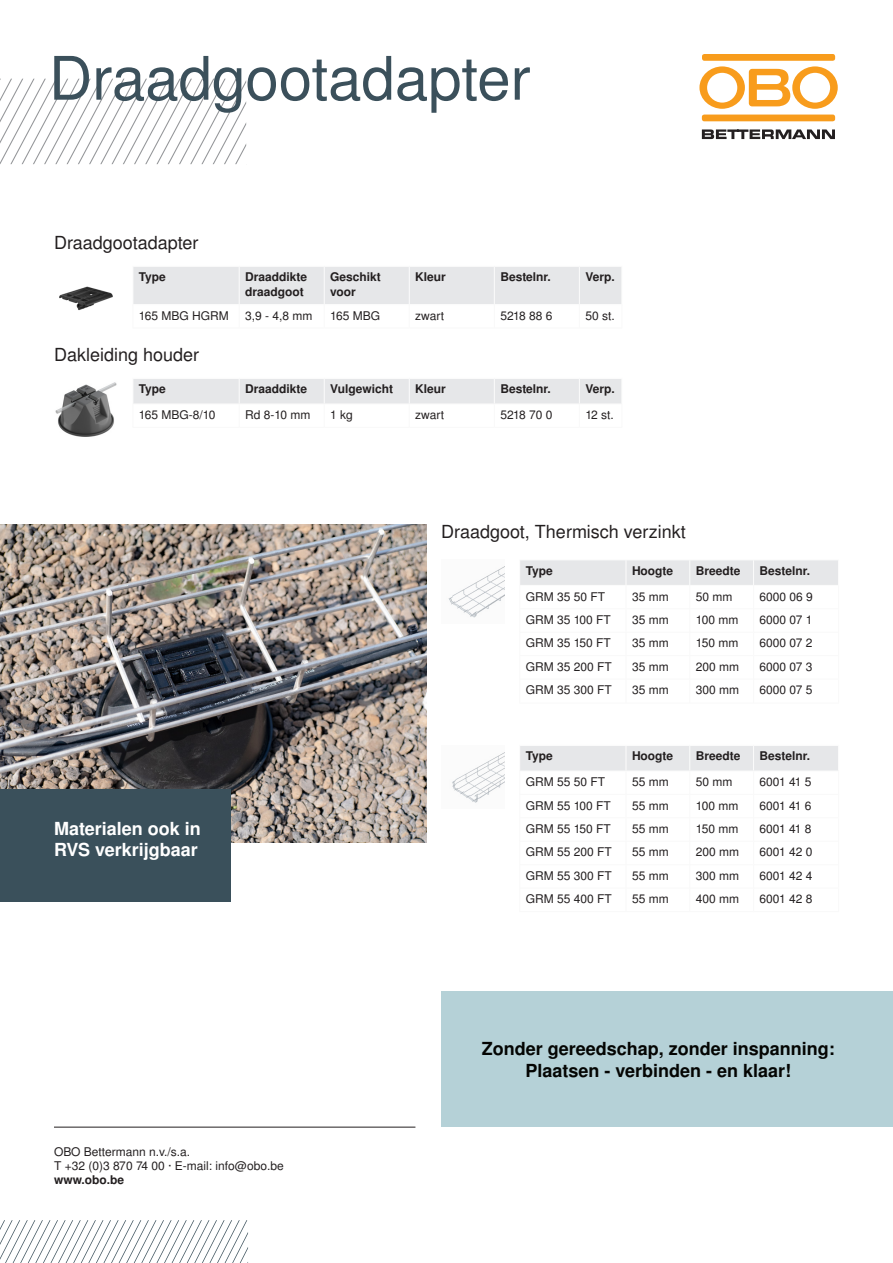
<style>
.page{position:relative;width:893px;height:1263px;background:#fff}
.page>*{position:absolute;margin:0;border:0;box-sizing:border-box;transform-origin:0 0}
.t1{font:60px "Nimbus San LOT";color:#3b505b}
.t2{font:700 18px/21.6px "Nimbus San LOT";color:#040503;text-align:center}
.t3{font:18px "Nimbus San LOT";color:#231f20}
.t4{font:700 18px "Nimbus San LOT";color:#fff}
.t5{font:12px "Nimbus San LOT";color:#231f20}
.t6{font:700 12px/14.4px "Nimbus San LOT";color:#231f20}
</style>
<div class="page">
<img style="left:0;top:524px;width:427px;height:318px">
<div style="left:133px;top:267px;width:489px;height:37px;background:#e6e7e9"></div>
<hr style="left:132px;top:328px;width:107px;height:1px;background:#f9f9f9">
<hr style="left:239px;top:328px;width:85px;height:1px;background:#f9f9f9">
<hr style="left:324px;top:328px;width:85px;height:1px;background:#f9f9f9">
<hr style="left:409px;top:328px;width:85px;height:1px;background:#f9f9f9">
<hr style="left:494px;top:328px;width:85px;height:1px;background:#f9f9f9">
<hr style="left:579px;top:328px;width:43px;height:1px;background:#f9f9f9">
<div style="left:520px;top:746px;width:318px;height:25px;background:#e6e7e9"></div>
<hr style="left:519px;top:911px;width:107px;height:1px;background:#f9f9f9">
<hr style="left:626px;top:911px;width:64px;height:1px;background:#f9f9f9">
<hr style="left:690px;top:911px;width:63px;height:1px;background:#f9f9f9">
<hr style="left:753px;top:911px;width:86px;height:1px;background:#f9f9f9">
<div style="left:0;top:789px;width:230px;height:112px;background:#3a505b"></div>
<div style="left:441px;top:992px;width:452px;height:135px;background:#b5d1d7"></div>
<div style="left:702px;top:115px;width:133px;height:6px;background:#f89c1c;border-radius:2px"></div>
<svg style="left:699px;top:66px;width:139px;height:43px"></svg>
<div style="left:702px;top:54px;width:133px;height:7px;background:#f89c1c;border-radius:2px"></div>
<svg style="left:702px;top:129px;width:133px;height:10px"></svg>
<hr style="left:54px;top:1127px;width:361px;height:1px;background:#231f20">
<svg style="left:0;top:1220px;width:248px;height:43px"></svg>
<img style="left:59px;top:286px;width:54px;height:24px">
<img style="left:55px;top:382px;width:62px;height:55px">
<div style="left:133px;top:379px;width:489px;height:25px;background:#e6e7e9"></div>
<hr style="left:132px;top:427px;width:107px;height:1px;background:#f9f9f9">
<hr style="left:239px;top:427px;width:85px;height:1px;background:#f9f9f9">
<hr style="left:324px;top:427px;width:85px;height:1px;background:#f9f9f9">
<hr style="left:409px;top:427px;width:85px;height:1px;background:#f9f9f9">
<hr style="left:494px;top:427px;width:85px;height:1px;background:#f9f9f9">
<hr style="left:579px;top:427px;width:43px;height:1px;background:#f9f9f9">
<img style="left:448px;top:566px;width:57px;height:52px">
<img style="left:452px;top:752px;width:53px;height:51px">
<div style="left:520px;top:560px;width:318px;height:25px;background:#e6e7e9"></div>
<hr style="left:519px;top:703px;width:107px;height:1px;background:#f9f9f9">
<hr style="left:626px;top:703px;width:64px;height:1px;background:#f9f9f9">
<hr style="left:690px;top:703px;width:63px;height:1px;background:#f9f9f9">
<hr style="left:753px;top:703px;width:86px;height:1px;background:#f9f9f9">
<svg style="left:0;top:79px;width:246px;height:85px"></svg>
<p class="t1" style="left:49px;top:42px;width:483px">Draadgootadapter</p>
<p class="t3" style="left:54px;top:231px;width:146px">Draadgootadapter</p>
<p class="t6" style="left:139px;top:270px;width:29px">Type</p>
<p class="t6" style="left:245px;top:270px;width:64px">Draaddikte</p>
<p class="t6" style="left:245px;top:285px;width:60px">draadgoot</p>
<p class="t6" style="left:330px;top:270px;width:52px">Geschikt voor</p>
<p class="t6" style="left:415px;top:270px;width:32px">Kleur</p>
<p class="t6" style="left:500px;top:270px;width:52px">Bestelnr.</p>
<p class="t6" style="left:585px;top:270px;width:31px">Verp.</p>
<p class="t5" style="left:139px;top:308px;width:91px">165 MBG HGRM</p>
<p class="t5" style="left:245px;top:308px;width:69px">3,9 - 4,8 mm</p>
<p class="t5" style="left:330px;top:308px;width:51px">165 MBG</p>
<p class="t5" style="left:415px;top:308px;width:30px">zwart</p>
<p class="t5" style="left:500px;top:308px;width:54px">5218 88 6</p>
<p class="t5" style="left:585px;top:308px;width:31px">50 st.</p>
<p class="t3" style="left:54px;top:344px;width:147px">Dakleiding houder</p>
<p class="t6" style="left:139px;top:382px;width:29px">Type</p>
<p class="t6" style="left:245px;top:382px;width:64px">Draaddikte</p>
<p class="t6" style="left:330px;top:382px;width:64px">Vulgewicht</p>
<p class="t6" style="left:415px;top:382px;width:32px">Kleur</p>
<p class="t6" style="left:500px;top:382px;width:52px">Bestelnr.</p>
<p class="t6" style="left:585px;top:382px;width:31px">Verp.</p>
<p class="t5" style="left:139px;top:408px;width:78px">165 MBG-8/10</p>
<p class="t5" style="left:245px;top:408px;width:67px">Rd 8-10 mm</p>
<p class="t5" style="left:330px;top:408px;width:24px">1 kg</p>
<p class="t5" style="left:415px;top:408px;width:30px">zwart</p>
<p class="t5" style="left:500px;top:408px;width:54px">5218 70 0</p>
<p class="t5" style="left:585px;top:408px;width:30px">12 st.</p>
<p class="t3" style="left:441px;top:521px;width:246px">Draadgoot, Thermisch verzinkt</p>
<p class="t4" style="left:54px;top:817px;width:148px">Materialen ook in</p>
<p class="t4" style="left:54px;top:839px;width:145px">RVS verkrijgbaar</p>
<p class="t5" style="left:54px;top:1144px;width:138px">OBO Bettermann n.v./s.a.</p>
<p class="t5" style="left:54px;top:1158px;width:231px">T +32 (0)3 870 74 00 · E-mail: info@obo.be</p>
<p class="t6" style="left:54px;top:1173px;width:72px">www.obo.be</p>
<p class="t6" style="left:526px;top:564px;width:29px">Type</p>
<p class="t6" style="left:632px;top:564px;width:43px">Hoogte</p>
<p class="t6" style="left:696px;top:564px;width:46px">Breedte</p>
<p class="t6" style="left:759px;top:564px;width:52px">Bestelnr.</p>
<p class="t5" style="left:526px;top:589px;width:81px">GRM 35 50 FT</p>
<p class="t5" style="left:632px;top:589px;width:38px">35 mm</p>
<p class="t5" style="left:696px;top:589px;width:38px">50 mm</p>
<p class="t5" style="left:759px;top:589px;width:55px">6000 06 9</p>
<p class="t5" style="left:526px;top:612px;width:87px">GRM 35 100 FT</p>
<p class="t5" style="left:632px;top:612px;width:38px">35 mm</p>
<p class="t5" style="left:696px;top:612px;width:44px">100 mm</p>
<p class="t5" style="left:759px;top:612px;width:54px">6000 07 1</p>
<p class="t5" style="left:526px;top:636px;width:87px">GRM 35 150 FT</p>
<p class="t5" style="left:632px;top:636px;width:38px">35 mm</p>
<p class="t5" style="left:696px;top:636px;width:44px">150 mm</p>
<p class="t5" style="left:759px;top:636px;width:54px">6000 07 2</p>
<p class="t5" style="left:526px;top:659px;width:88px">GRM 35 200 FT</p>
<p class="t5" style="left:632px;top:659px;width:38px">35 mm</p>
<p class="t5" style="left:696px;top:659px;width:45px">200 mm</p>
<p class="t5" style="left:759px;top:659px;width:54px">6000 07 3</p>
<p class="t5" style="left:526px;top:683px;width:88px">GRM 35 300 FT</p>
<p class="t5" style="left:632px;top:683px;width:38px">35 mm</p>
<p class="t5" style="left:696px;top:683px;width:45px">300 mm</p>
<p class="t5" style="left:759px;top:683px;width:54px">6000 07 5</p>
<p class="t6" style="left:526px;top:749px;width:29px">Type</p>
<p class="t6" style="left:632px;top:749px;width:43px">Hoogte</p>
<p class="t6" style="left:696px;top:749px;width:46px">Breedte</p>
<p class="t6" style="left:759px;top:749px;width:52px">Bestelnr.</p>
<p class="t5" style="left:526px;top:775px;width:81px">GRM 55 50 FT</p>
<p class="t5" style="left:632px;top:775px;width:38px">55 mm</p>
<p class="t5" style="left:696px;top:775px;width:38px">50 mm</p>
<p class="t5" style="left:759px;top:775px;width:53px">6001 41 5</p>
<p class="t5" style="left:526px;top:798px;width:87px">GRM 55 100 FT</p>
<p class="t5" style="left:632px;top:798px;width:38px">55 mm</p>
<p class="t5" style="left:696px;top:798px;width:44px">100 mm</p>
<p class="t5" style="left:759px;top:798px;width:53px">6001 41 6</p>
<p class="t5" style="left:526px;top:821px;width:87px">GRM 55 150 FT</p>
<p class="t5" style="left:632px;top:821px;width:38px">55 mm</p>
<p class="t5" style="left:696px;top:821px;width:44px">150 mm</p>
<p class="t5" style="left:759px;top:821px;width:53px">6001 41 8</p>
<p class="t5" style="left:526px;top:845px;width:88px">GRM 55 200 FT</p>
<p class="t5" style="left:632px;top:845px;width:38px">55 mm</p>
<p class="t5" style="left:696px;top:845px;width:45px">200 mm</p>
<p class="t5" style="left:759px;top:845px;width:54px">6001 42 0</p>
<p class="t5" style="left:526px;top:868px;width:88px">GRM 55 300 FT</p>
<p class="t5" style="left:632px;top:868px;width:38px">55 mm</p>
<p class="t5" style="left:696px;top:868px;width:45px">300 mm</p>
<p class="t5" style="left:759px;top:868px;width:54px">6001 42 4</p>
<p class="t5" style="left:526px;top:892px;width:88px">GRM 55 400 FT</p>
<p class="t5" style="left:632px;top:892px;width:38px">55 mm</p>
<p class="t5" style="left:696px;top:892px;width:45px">400 mm</p>
<p class="t5" style="left:759px;top:892px;width:54px">6001 42 8</p>
<p class="t2" style="left:482px;top:1039px;width:355px">Zonder gereedschap, zonder inspanning:<br>Plaatsen - verbinden - en klaar!</p>
</div>
